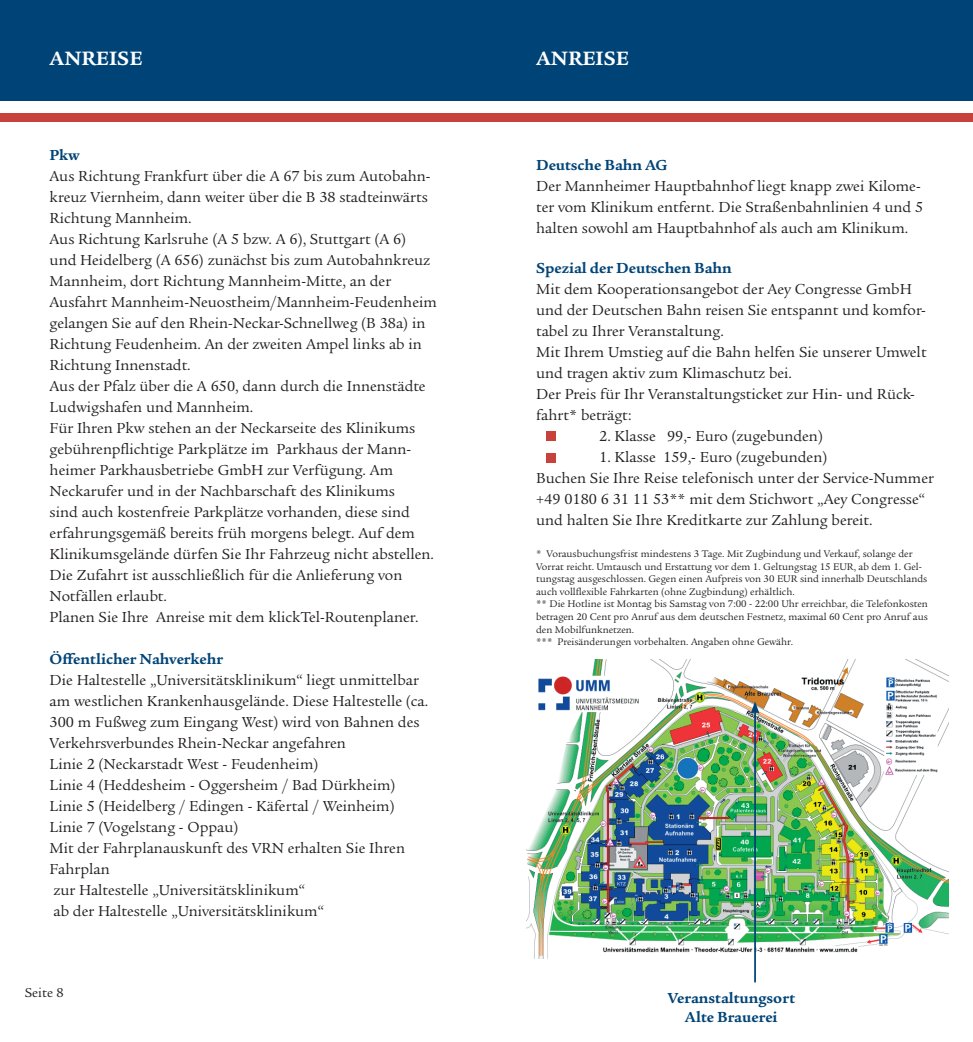
<style>
.page{position:relative;width:973px;height:1042px;background:#fff}
.page>*{position:absolute;margin:0;border:0;box-sizing:border-box;transform-origin:0 0}
.t1{font:700 21px "Legacy Serif ITC Std";color:#fff}
.t2{font:15.75px/21px "Legacy Serif ITC Std";color:#231f20}
.t3{font:700 15.75px/18.9px "Legacy Serif ITC Std";color:#047;text-align:center}
.t4{font:14px "Legacy Serif ITC Std";color:#231f20}
.t5{font:10.5px/12.6px "Legacy Serif ITC Std";color:#231f20}
</style>
<div class="page">
<div style="left:486px;top:0;width:486px;height:100px;background:#047"></div>
<div style="left:486px;top:113px;width:486px;height:9px;background:#c6423a"></div>
<div style="left:0;top:0;width:486px;height:100px;background:#047"></div>
<div style="left:0;top:113px;width:486px;height:9px;background:#c6423a"></div>
<div style="left:546px;top:454px;width:9px;height:9px;background:#c6423a"></div>
<div style="left:546px;top:432px;width:9px;height:9px;background:#c6423a"></div>
<img style="left:526px;top:660px;width:421px;height:298px">
<hr style="left:754px;top:711px;width:1px;height:271px;background:#047">
<svg style="left:750px;top:701px;width:9px;height:13px"></svg>
<h1 class="t1" style="left:50px;top:46px;width:94px">ANREISE</h1>
<h1 class="t1" style="left:536px;top:46px;width:94px">ANREISE</h1>
<p class="t3" style="left:50px;top:146px;width:31px">Pkw</p>
<p class="t2" style="left:50px;top:166px;width:388px">Aus Richtung Frankfurt über die A 67 bis zum Autobahn&shy;kreuz Viernheim, dann weiter über die B 38 stadteinwärts Richtung Mannheim.<br>Aus Richtung Karlsruhe (A 5 bzw. A 6), Stuttgart (A 6) und Heidelberg (A 656) zunächst bis zum Autobahnkreuz Mannheim, dort Richtung Mannheim-Mitte, an der Ausfahrt Mannheim-Neuostheim/Mannheim-Feudenheim gelangen Sie auf den Rhein-Neckar-Schnellweg (B 38a) in Richtung Feudenheim. An der zweiten Ampel links ab in Richtung Innenstadt.<br>Aus der Pfalz über die A 650, dann durch die Innenstädte Ludwigshafen und Mannheim.<br>Für Ihren Pkw stehen an der Neckarseite des Klinikums gebührenpflichtige Parkplätze im Parkhaus der Mann&shy;heimer Parkhausbetriebe GmbH zur Verfügung. Am Neckarufer und in der Nachbarschaft des Klinikums<br>sind auch kostenfreie Parkplätze vorhanden, diese sind erfahrungsgemäß bereits früh morgens belegt. Auf dem Klinikumsgelände dürfen Sie Ihr Fahrzeug nicht abstellen.<br>Die Zufahrt ist ausschließlich für die Anlieferung von Notfällen erlaubt.<br>Planen Sie Ihre Anreise mit dem klickTel-Routenplaner.</p>
<p class="t3" style="left:50px;top:649px;width:175px">Öffentlicher Nahverkehr</p>
<p class="t2" style="left:50px;top:670px;width:380px">Die Haltestelle „Universitätsklinikum“ liegt unmittelbar am westlichen Krankenhausgelände. Diese Haltestelle (ca.<br>300 m Fußweg zum Eingang West) wird von Bahnen des Verkehrsverbundes Rhein-Neckar angefahren<br>Linie 2 (Neckarstadt West - Feudenheim)<br>Linie 4 (Heddesheim - Oggersheim / Bad Dürkheim)<br>Linie 5 (Heidelberg / Edingen - Käfertal / Weinheim)<br>Linie 7 (Vogelstang - Oppau)<br>Mit der Fahrplanauskunft des VRN erhalten Sie Ihren Fahrplan<br>zur Haltestelle „Universitätsklinikum“<br>ab der Haltestelle „Universitätsklinikum“</p>
<p class="t4" style="left:25px;top:985px;width:40px">Seite 8</p>
<p class="t3" style="left:536px;top:155px;width:133px">Deutsche Bahn AG</p>
<p class="t2" style="left:536px;top:176px;width:388px">Der Mannheimer Hauptbahnhof liegt knapp zwei Kilome&shy;ter vom Klinikum entfernt. Die Straßenbahnlinien 4 und 5 halten sowohl am Hauptbahnhof als auch am Klinikum.</p>
<p class="t3" style="left:536px;top:259px;width:197px">Spezial der Deutschen Bahn</p>
<p class="t2" style="left:536px;top:279px;width:392px">Mit dem Kooperationsangebot der Aey Congresse GmbH und der Deutschen Bahn reisen Sie entspannt und komfor&shy;tabel zu Ihrer Veranstaltung.<br>Mit Ihrem Umstieg auf die Bahn helfen Sie unserer Umwelt und tragen aktiv zum Klimaschutz bei.<br>Der Preis für Ihr Veranstaltungsticket zur Hin- und Rück&shy;fahrt* beträgt:</p>
<p class="t2" style="left:599px;top:426px;width:225px">2. Klasse 99,- Euro (zugebunden)</p>
<p class="t2" style="left:536px;top:447px;width:399px;text-indent:63px">1. Klasse 159,- Euro (zugebunden)<br>Buchen Sie Ihre Reise telefonisch unter der Service-Nummer +49 0180 6 31 11 53** mit dem Stichwort „Aey Congresse“ und halten Sie Ihre Kreditkarte zur Zahlung bereit.</p>
<p class="t5" style="left:536px;top:547px;width:393px">* Vorausbuchungsfrist mindestens 3 Tage. Mit Zugbindung und Verkauf, solange der Vorrat reicht. Umtausch und Erstattung vor dem 1. Geltungstag 15 EUR, ab dem 1. Gel&shy;tungstag ausgeschlossen. Gegen einen Aufpreis von 30 EUR sind innerhalb Deutschlands auch vollflexible Fahrkarten (ohne Zugbindung) erhältlich.<br>** Die Hotline ist Montag bis Samstag von 7:00 - 22:00 Uhr erreichbar, die Telefonkosten betragen 20 Cent pro Anruf aus dem deutschen Festnetz, maximal 60 Cent pro Anruf aus den Mobilfunknetzen.<br>*** Preisänderungen vorbehalten. Angaben ohne Gewähr.</p>
<p class="t3" style="left:667px;top:989px;width:129px">Veranstaltungsort<br>Alte Brauerei</p>
</div>
